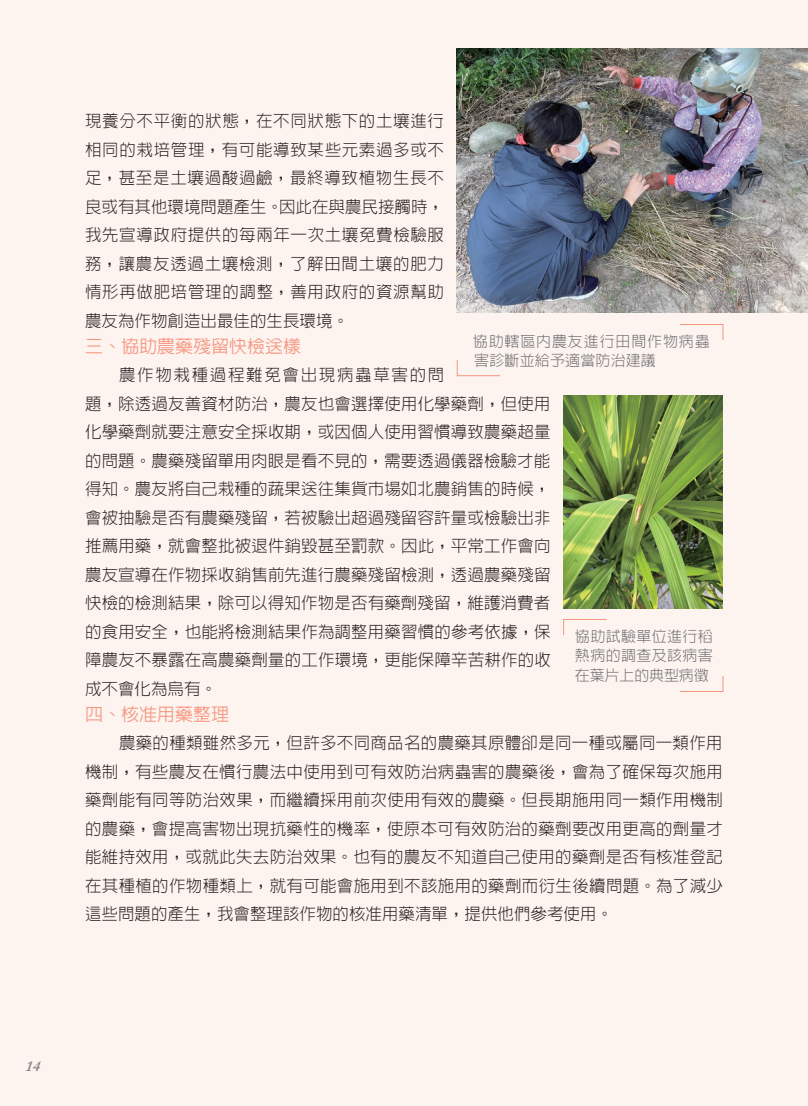
<style>
.page{position:relative;width:808px;height:1106px;background:#fdf3ef}
.page>*{position:absolute;margin:0;border:0;box-sizing:border-box;transform-origin:0 0}
.t1{font:500 18px "AR Hei B5";color:#f59680}
.t2{font:300 16.5px/28.5px "AR Hei B5";letter-spacing:.01em;color:#231f20;text-align:justify}
.t3{font:300 15px/19.5px "AR Hei B5";letter-spacing:.055em;color:#6c6d70}
.t4{font:300 15px/19.5px "AR Hei B5";letter-spacing:.025em;color:#6c6d70;text-align:justify}
.t5{font:italic 600 15px "Adobe Caslon Pro";color:#808285}
</style>
<div class="page">
<img style="left:457px;top:49px;width:351px;height:263px">
<img style="left:563px;top:395px;width:160px;height:213px">
<svg style="left:680px;top:324px;width:44px;height:16px"></svg>
<svg style="left:456px;top:360px;width:45px;height:16px"></svg>
<svg style="left:563px;top:619px;width:44px;height:16px"></svg>
<svg style="left:680px;top:676px;width:44px;height:16px"></svg>
<p class="t2" style="left:85px;top:107px;width:361px">現養分不平衡的狀態，在不同狀態下的土壤進行相同的栽培管理，有可能導致某些元素過多或不足，甚至是土壤過酸過鹼，最終導致植物生長不良或有其他環境問題產生。因此在與農民接觸時，我先宣導政府提供的每兩年一次土壤免費檢驗服務，讓農友透過土壤檢測，了解田間土壤的肥力情形再做肥培管理的調整，善用政府的資源幫助農友為作物創造出最佳的生長環境。</p>
<p class="t1" style="left:85px;top:337px;width:217px">三、協助農藥殘留快檢送樣</p>
<p class="t2" style="left:85px;top:360px;width:467px;text-align:left;text-indent:34px">農作物栽種過程難免會出現病蟲草害的問<br>題，除透過友善資材防治，農友也會選擇使用化學藥劑，但使用化學藥劑就要注意安全採收期，或因個人使用習慣導致農藥超量的問題。農藥殘留單用肉眼是看不見的，需要透過儀器檢驗才能得知。農友將自己栽種的蔬果送往集貨市場如北農銷售的時候，會被抽驗是否有農藥殘留，若被驗出超過殘留容許量或檢驗出非推薦用藥，就會整批被退件銷毀甚至罰款。因此，平常工作會向農友宣導在作物採收銷售前先進行農藥殘留檢測，透過農藥殘留快檢的檢測結果，除可以得知作物是否有藥劑殘留，維護消費者的食用安全，也能將檢測結果作為調整用藥習慣的參考依據，保障農友不暴露在高農藥劑量的工作環境，更能保障辛苦耕作的收成不會化為烏有。</p>
<p class="t1" style="left:85px;top:705px;width:145px">四、核准用藥整理</p>
<p class="t2" style="left:85px;top:728px;width:639px;text-indent:34px">農藥的種類雖然多元，但許多不同商品名的農藥其原體卻是同一種或屬同一類作用機制，有些農友在慣行農法中使用到可有效防治病蟲害的農藥後，會為了確保每次施用藥劑能有同等防治效果，而繼續採用前次使用有效的農藥。但長期施用同一類作用機制的農藥，會提高害物出現抗藥性的機率，使原本可有效防治的藥劑要改用更高的劑量才能維持效用，或就此失去防治效果。也有的農友不知道自己使用的藥劑是否有核准登記在其種植的作物種類上，就有可能會施用到不該施用的藥劑而衍生後續問題。為了減少這些問題的產生，我會整理該作物的核准用藥清單，提供他們參考使用。</p>
<p class="t3" style="left:473px;top:331px;width:238px">協助轄區內農友進行田間作物病蟲害診斷並給予適當防治建議</p>
<p class="t4" style="left:575px;top:626px;width:139px">協助試驗單位進行稻熱病的調查及該病害在葉片上的典型病徵</p>
<p class="t5" style="left:26px;top:1057px;width:16px">14</p>
</div>
